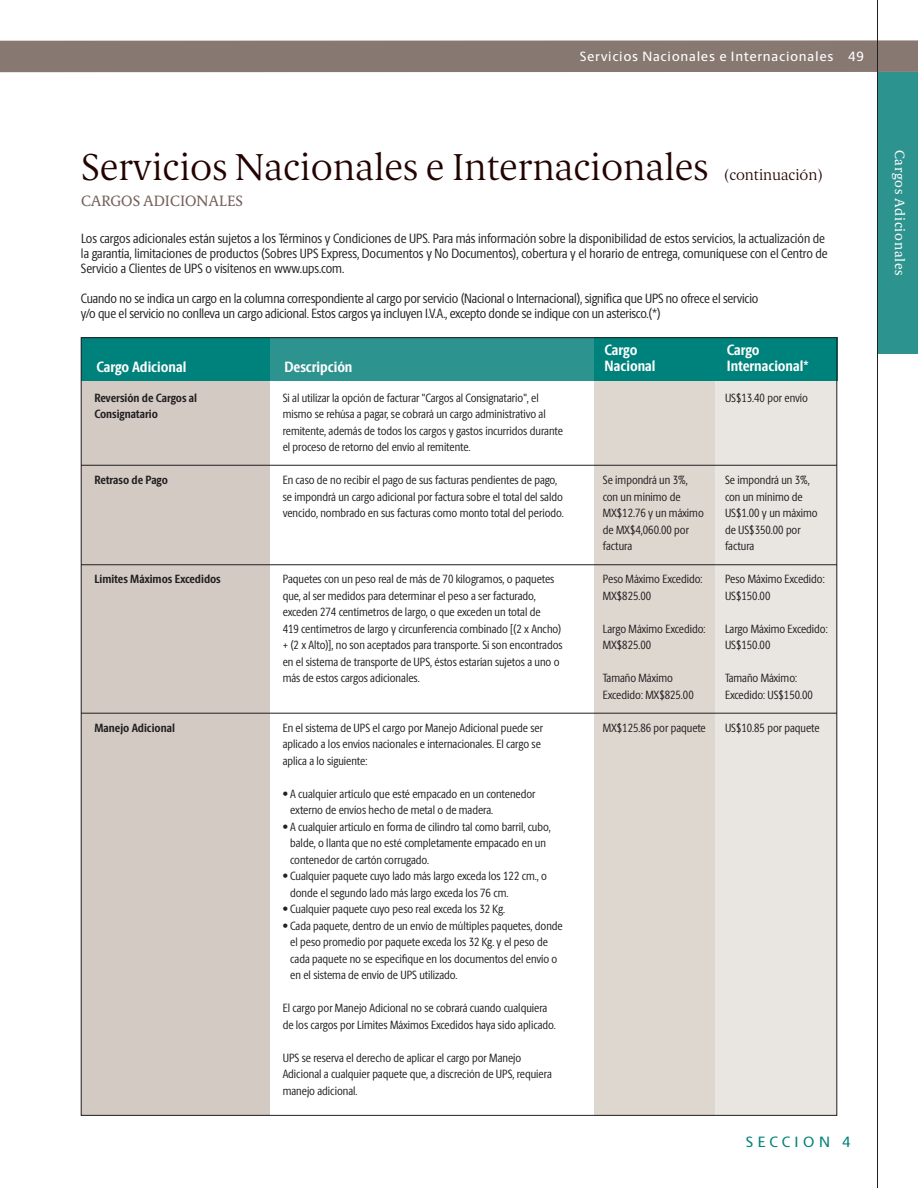
<style>
.page{position:relative;width:918px;height:1188px;background:#fff}
.page>*{position:absolute;margin:0;border:0;box-sizing:border-box;transform-origin:0 0}
.t1{font:200 37.5px "UPS Berlingske Serif Tx";color:#230300}
.t2{font:700 15px/16.5px "UPS Berlingske Sans Cn";color:#fff}
.t3{font:15px "UPS Berlingske Serif Tx";color:#75625c}
.t4{font:200 15px "UPS Berlingske Serif Tx";color:#230300}
.t5{font:500 15px "UPS Berlingske Sans";letter-spacing:.29em;color:#00827c}
.t6{font:13.5px/15px "UPS Berlingske Sans Cn";letter-spacing:-.01em;color:#231f20}
.t7{font:500 13.5px "UPS Berlingske Sans";letter-spacing:.05em;color:#fff}
.t8{font:13.5px "UPS Berlingske Serif Tx";letter-spacing:.05em;color:#fff}
.t9{font:12px/16.5px "UPS Berlingske Sans Cn";color:#231f20}
.t10{font:700 12px/16.5px "UPS Berlingske Sans Cn";color:#231f20}
</style>
<div class="page">
<div style="left:594px;top:380px;width:122px;height:736px;background:#ded7d0"></div>
<div style="left:716px;top:380px;width:121px;height:736px;background:#e9e6e2"></div>
<div style="left:81px;top:380px;width:189px;height:736px;background:#d2cac3"></div>
<div style="left:81px;top:338px;width:189px;height:43px;background:#00827c"></div>
<div style="left:270px;top:338px;width:324px;height:43px;background:#2d938f"></div>
<div style="left:594px;top:338px;width:243px;height:43px;background:#00827c"></div>
<div style="left:0;top:40px;width:918px;height:32px;background:#887872"></div>
<div style="left:877px;top:72px;width:41px;height:281px;background:#2d938f"></div>
<hr style="left:877px;top:0;width:1px;height:1188px;background:#231f20">
<hr style="left:81px;top:465px;width:756px;height:1px;background:#231f20">
<hr style="left:81px;top:564px;width:756px;height:1px;background:#231f20">
<hr style="left:81px;top:713px;width:756px;height:1px;background:#231f20">
<p class="t7" style="left:580px;top:52px;width:286px">Servicios Nacionales e Internacionales 49</p>
<h1 class="t1" style="left:81px;top:141px;width:629px">Servicios Nacionales e Internacionales</h1>
<p class="t3" style="left:81px;top:190px;width:164px">CARGOS ADICIONALES</p>
<p class="t4" style="left:724px;top:164px;width:101px">(continuación)</p>
<p class="t6" style="left:81px;top:232px;width:748px">Los cargos adicionales están sujetos a los Términos y Condiciones de UPS. Para más información sobre la disponibilidad de estos servicios, la actualización de la garantía, limitaciones de productos (Sobres UPS Express, Documentos y No Documentos), cobertura y el horario de entrega, comuníquese con el Centro de<br>Servicio a Clientes de UPS o visítenos en www.ups.com.</p>
<p class="t6" style="left:81px;top:292px;width:679px">Cuando no se indica un cargo en la columna correspondiente al cargo por servicio (Nacional o Internacional), significa que UPS no ofrece el servicio y/o que el servicio no conlleva un cargo adicional. Estos cargos ya incluyen I.V.A., excepto donde se indique con un asterisco.(*)</p>
<p class="t2" style="left:96px;top:358px;width:91px">Cargo Adicional</p>
<p class="t2" style="left:284px;top:358px;width:70px">Descripción</p>
<p class="t10" style="left:94px;top:389px;width:104px">Reversión de Cargos al<br>Consignatario</p>
<p class="t10" style="left:94px;top:472px;width:75px">Retraso de Pago</p>
<p class="t10" style="left:94px;top:571px;width:128px">Límites Máximos Excedidos</p>
<p class="t10" style="left:94px;top:719px;width:82px">Manejo Adicional</p>
<p class="t9" style="left:283px;top:391px;width:282px">Si al utilizar la opción de facturar "Cargos al Consignatario", el mismo se rehúsa a pagar, se cobrará un cargo administrativo al remitente, además de todos los cargos y gastos incurridos durante el proceso de retorno del envío al remitente.</p>
<p class="t9" style="left:283px;top:473px;width:283px">En caso de no recibir el pago de sus facturas pendientes de pago, se impondrá un cargo adicional por factura sobre el total del saldo vencido, nombrado en sus facturas como monto total del período.</p>
<p class="t9" style="left:283px;top:572px;width:282px">Paquetes con un peso real de más de 70 kilogramos, o paquetes que, al ser medidos para determinar el peso a ser facturado, exceden 274 centímetros de largo, o que exceden un total de<br>419 centímetros de largo y circunferencia combinado [(2 x Ancho) + (2 x Alto)], no son aceptados para transporte. Si son encontrados en el sistema de transporte de UPS, éstos estarían sujetos a uno o más de estos cargos adicionales.</p>
<p class="t9" style="left:283px;top:721px;width:262px">En el sistema de UPS el cargo por Manejo Adicional puede ser aplicado a los envíos nacionales e internacionales. El cargo se aplica a lo siguiente:</p>
<p class="t9" style="left:290px;top:787px;width:247px;text-indent:-8px">• A cualquier artículo que esté empacado en un contenedor externo de envíos hecho de metal o de madera.</p>
<p class="t9" style="left:290px;top:820px;width:262px;text-indent:-8px">• A cualquier artículo en forma de cilindro tal como barril, cubo, balde, o llanta que no esté completamente empacado en un contenedor de cartón corrugado.</p>
<p class="t9" style="left:290px;top:869px;width:258px;text-indent:-8px">• Cualquier paquete cuyo lado más largo exceda los 122 cm., o donde el segundo lado más largo exceda los 76 cm.</p>
<p class="t9" style="left:283px;top:902px;width:224px">• Cualquier paquete cuyo peso real exceda los 32 Kg.</p>
<p class="t9" style="left:290px;top:919px;width:274px;text-indent:-8px">• Cada paquete, dentro de un envío de múltiples paquetes, donde el peso promedio por paquete exceda los 32 Kg. y el peso de cada paquete no se especifique en los documentos del envío o en el sistema de envío de UPS utilizado.</p>
<p class="t9" style="left:283px;top:1001px;width:275px">El cargo por Manejo Adicional no se cobrará cuando cualquiera de los cargos por Límites Máximos Excedidos haya sido aplicado.</p>
<p class="t9" style="left:283px;top:1051px;width:271px">UPS se reserva el derecho de aplicar el cargo por Manejo<br>Adicional a cualquier paquete que, a discreción de UPS, requiera manejo adicional.</p>
<p class="t2" style="left:605px;top:341px;width:52px">Cargo<br>Nacional</p>
<p class="t2" style="left:727px;top:341px;width:83px">Cargo<br>Internacional*</p>
<p class="t9" style="left:725px;top:391px;width:84px">US$13.40 por envío</p>
<p class="t9" style="left:603px;top:473px;width:102px">Se impondrá un 3%, con un mínimo de<br>MX$12.76 y un máximo de MX$4,060.00 por factura</p>
<p class="t9" style="left:603px;top:572px;width:101px">Peso Máximo Excedido:<br>MX$825.00</p>
<p class="t9" style="left:603px;top:622px;width:104px">Largo Máximo Excedido:<br>MX$825.00</p>
<p class="t9" style="left:603px;top:671px;width:92px">Tamaño Máximo<br>Excedido: MX$825.00</p>
<p class="t9" style="left:603px;top:721px;width:105px">MX$125.86 por paquete</p>
<p class="t9" style="left:725px;top:473px;width:94px">Se impondrá un 3%, con un mínimo de<br>US$1.00 y un máximo de US$350.00 por factura</p>
<p class="t9" style="left:725px;top:572px;width:101px">Peso Máximo Excedido:<br>US$150.00</p>
<p class="t9" style="left:725px;top:622px;width:104px">Largo Máximo Excedido:<br>US$150.00</p>
<p class="t9" style="left:725px;top:671px;width:89px">Tamaño Máximo:<br>Excedido: US$150.00</p>
<p class="t9" style="left:725px;top:721px;width:96px">US$10.85 por paquete</p>
<p class="t5" style="left:746px;top:1137px;width:106px">SECCION 4</p>
<p class="t8" style="left:909px;top:150px;width:127px;rotate:90deg">Cargos Adicionales</p>
</div>
